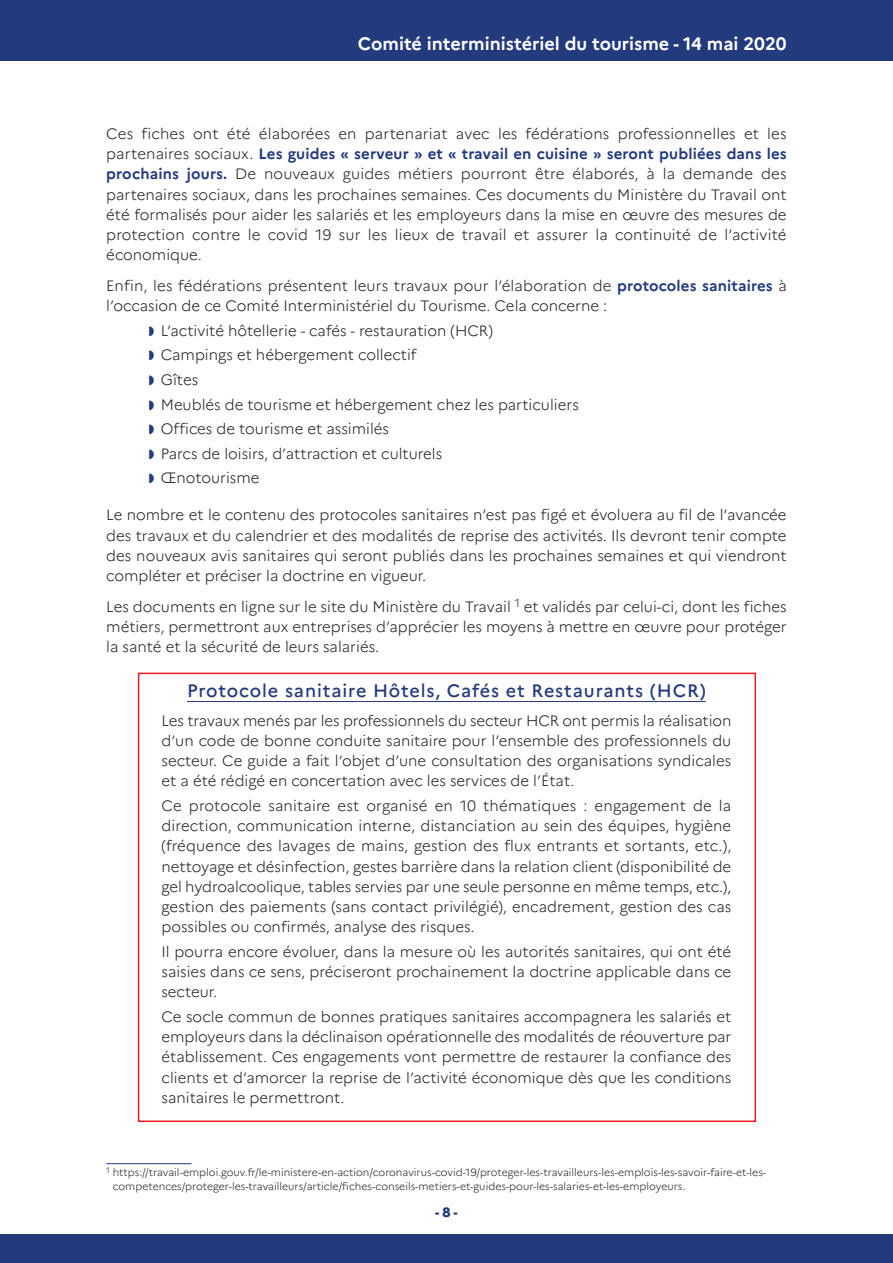
<style>
.page{position:relative;width:893px;height:1263px;background:#fff}
.page>*{position:absolute;margin:0;border:0;box-sizing:border-box;transform-origin:0 0}
.t1{font:500 18px "Marianne";letter-spacing:.05em;color:#233b7d}
.t2{font:700 18px "Marianne";color:#fff}
.t3{font:300 15px/20.2px "Marianne";color:#231f20;text-align:justify}
.t4{font:800 13.5px "Marianne";color:#233b7d}
.t5{font:300 10.5px/13.5px "Marianne";color:#231f20}
.s1{font-weight:700;color:#233b7d}
</style>
<div class="page">
<div style="left:0;top:1234px;width:893px;height:26px;background:#233b7d"></div>
<div style="left:0;top:0;width:893px;height:61px;background:#233b7d"></div>
<div style="left:0;top:1239px;width:893px;height:24px;background:#233b7d"></div>
<hr style="left:187px;top:701px;width:519px;height:1px;background:#233b7d">
<hr style="left:106px;top:1163px;width:85px;height:1px;background:#233b7d">
<div style="left:138px;top:673px;width:618px;height:449px;border:2px solid #ee1d23"></div>
<p class="t2" style="left:358px;top:37px;width:430px">Comité interministériel du tourisme - 14 mai 2020</p>
<p class="t3" style="left:106px;top:125px;width:682px">ces fiches ont été élaborées en partenariat avec les fédérations professionnelles et les partenaires sociaux. <span class="s1">Les guides « serveur » et « travail en cuisine » seront publiées dans les prochains jours.</span> De nouveaux guides métiers pourront être élaborés, à la demande des partenaires sociaux, dans les prochaines semaines. ces documents du Ministère du Travail ont été formalisés pour aider les salariés et les employeurs dans la mise en œuvre des mesures de protection contre le covid 19 sur les lieux de travail et assurer la continuité de l’activité économique.</p>
<p class="t3" style="left:106px;top:277px;width:682px">Enfin, les fédérations présentent leurs travaux pour l’élaboration de <span class="s1">protocoles sanitaires</span> à l’occasion de ce comité Interministériel du Tourisme. cela concerne :</p>
<p class="t3" style="left:161px;top:320px;width:420px;line-height:24.5px;text-align:left">l’activité hôtellerie - cafés - restauration (HcR)<br>campings et hébergement collectif<br>gîtes<br>Meublés de tourisme et hébergement chez les particuliers Offices de tourisme et assimilés<br>Parcs de loisirs, d’attraction et culturels<br>Œnotourisme</p>
<p class="t3" style="left:106px;top:506px;width:682px">le nombre et le contenu des protocoles sanitaires n’est pas figé et évoluera au fil de l’avancée des travaux et du calendrier et des modalités de reprise des activités. Ils devront tenir compte des nouveaux avis sanitaires qui seront publiés dans les prochaines semaines et qui viendront compléter et préciser la doctrine en vigueur.</p>
<p class="t3" style="left:106px;top:598px;width:682px">les documents en ligne sur le site du Ministère du Travail <sup>1</sup> et validés par celui-ci, dont les fiches métiers, permettront aux entreprises d’apprécier les moyens à mettre en œuvre pour protéger la santé et la sécurité de leurs salariés.</p>
<p class="t1" style="left:187px;top:683px;width:520px">Protocole sanitaire Hôtels, Cafés et Restaurants (HCR)</p>
<p class="t3" style="left:162px;top:712px;width:571px">les travaux menés par les professionnels du secteur HcR ont permis la réalisation d’un code de bonne conduite sanitaire pour l’ensemble des professionnels du secteur. ce guide a fait l’objet d’une consultation des organisations syndicales et a été rédigé en concertation avec les services de l’état.</p>
<p class="t3" style="left:161px;top:797px;width:571px">ce protocole sanitaire est organisé en 10 thématiques : engagement de la direction, communication interne, distanciation au sein des équipes, hygiène (fréquence des lavages de mains, gestion des flux entrants et sortants, etc.), nettoyage et désinfection, gestes barrière dans la relation client (disponibilité de gel hydroalcoolique, tables servies par une seule personne en même temps, etc.), gestion des paiements (sans contact privilégié), encadrement, gestion des cas possibles ou confirmés, analyse des risques.</p>
<p class="t3" style="left:161px;top:943px;width:571px">Il pourra encore évoluer, dans la mesure où les autorités sanitaires, qui ont été saisies dans ce sens, préciseront prochainement la doctrine applicable dans ce secteur.</p>
<p class="t3" style="left:161px;top:1008px;width:571px">ce socle commun de bonnes pratiques sanitaires accompagnera les salariés et employeurs dans la déclinaison opérationnelle des modalités de réouverture par établissement. ces engagements vont permettre de restaurer la confiance des clients et d’amorcer la reprise de l’activité économique dès que les conditions sanitaires le permettront.</p>
<p class="t5" style="left:113px;top:1167px;width:655px;text-indent:-6px"><sup>1</sup> https://travail-emploi.gouv.fr/le-ministere-en-action/coronavirus-covid-19/proteger-les-travailleurs-les-emplois-les-savoir-faire-et-les&shy;competences/proteger-les-travailleurs/article/fiches-conseils-metiers-et-guides-pour-les-salaries-et-les-employeurs.</p>
<p class="t4" style="left:435px;top:1206px;width:24px">-8-</p>
</div>
